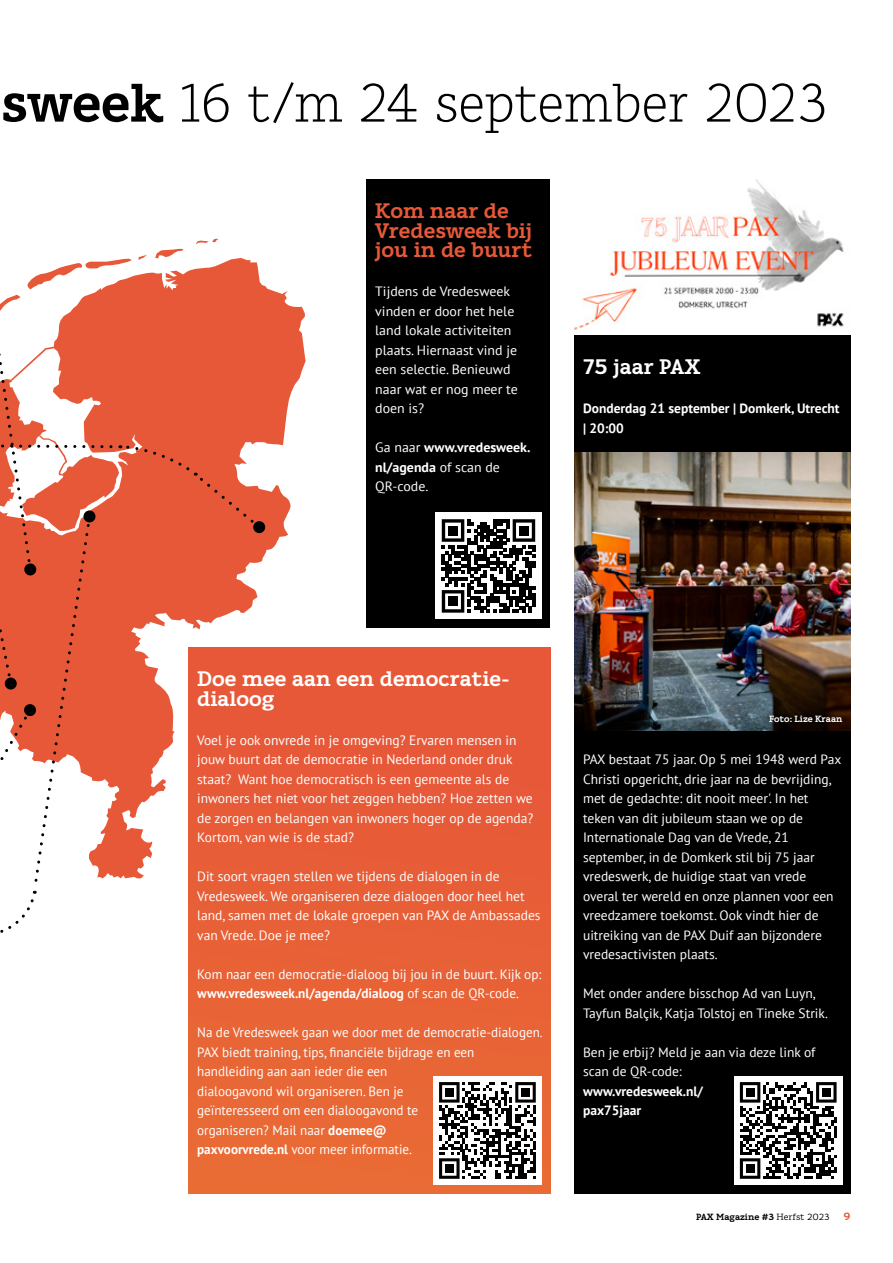
<style>
.page{position:relative;width:893px;height:1263px;background:#fff}
.page>*{position:absolute;margin:0;border:0;box-sizing:border-box;transform-origin:0 0}
.t1{font:300 54px "Karlo Serif";letter-spacing:-.025em;color:#000}
.t2{font:700 21px/19.5px "Karlo Serif";color:#fff}
.t3{font:700 21px/19.5px "Karlo Serif";color:#e75838}
.t4{font:13.5px/19.5px "PT Sans";color:#fff}
.t5{font:700 13.5px/19.5px "PT Sans";color:#fff}
.t6{font:700 10.5px "Karlo Serif";color:#e75838}
.t7{font:700 9px "Karlo Serif";color:#000}
.t8{font:700 9px "Karlo Serif";color:#fff}
.s1{font-weight:700}
.s2{font-weight:400}
</style>
<div class="page">
<svg style="left:260px;top:282px;width:46px;height:280px;fill:#e75838"></svg>
<div style="left:574px;top:335px;width:277px;height:858px;background:#000"></div>
<div style="left:189px;top:647px;width:361px;height:546px;background:#e75f37"></div>
<div style="left:367px;top:179px;width:183px;height:449px;background:#000"></div>
<svg style="left:0;top:238px;width:260px;height:699px"></svg>
<div style="left:253px;top:521px;width:12px;height:12px;background:#000;border-radius:50%"></div>
<img style="left:574px;top:452px;width:277px;height:278px">
<div style="left:734px;top:1076px;width:108px;height:109px;background:#fff"></div>
<svg style="left:740px;top:1082px;width:97px;height:97px"></svg>
<div style="left:746px;top:1088px;width:8px;height:9px;background:#000"></div>
<div style="left:822px;top:1088px;width:9px;height:9px;background:#000"></div>
<div style="left:746px;top:1164px;width:8px;height:9px;background:#000"></div>
<div style="left:433px;top:1076px;width:109px;height:109px;background:#fff"></div>
<svg style="left:439px;top:1082px;width:97px;height:97px"></svg>
<div style="left:445px;top:1088px;width:9px;height:9px;background:#000"></div>
<div style="left:521px;top:1088px;width:9px;height:9px;background:#000"></div>
<div style="left:445px;top:1164px;width:9px;height:9px;background:#000"></div>
<div style="left:435px;top:513px;width:107px;height:106px;background:#fff"></div>
<svg style="left:442px;top:519px;width:93px;height:94px"></svg>
<div style="left:448px;top:526px;width:10px;height:9px;background:#000"></div>
<div style="left:519px;top:526px;width:10px;height:9px;background:#000"></div>
<div style="left:448px;top:596px;width:10px;height:10px;background:#000"></div>
<img style="left:574px;top:179px;width:270px;height:151px">
<svg style="left:762px;top:707px;width:88px;height:23px"></svg>
<h1 class="t1" style="left:1px;top:70px;width:829px"><span class="s1">sweek</span> 16 t/m 24 september 2023</h1>
<h2 class="t3" style="left:375px;top:201px;width:158px">Kom naar de<br>Vredesweek bij jou in de buurt</h2>
<p class="t4" style="left:375px;top:281px;width:144px">Tijdens de Vredesweek vinden er door het hele land lokale activiteiten plaats. Hiernaast vind je een selectie. Benieuwd naar wat er nog meer te doen is?</p>
<p class="t5" style="left:375px;top:437px;width:157px"><span class="s2">Ga naar</span> www.vredesweek. nl/agenda <span class="s2">of scan de<br>QR-code.</span></p>
<h2 class="t2" style="left:583px;top:357px;width:119px">75 jaar PAX</h2>
<p class="t5" style="left:583px;top:398px;width:258px">Donderdag 21 september | Domkerk, Utrecht | 20:00</p>
<h2 class="t2" style="left:197px;top:669px;width:314px">Doe mee aan een democratie&shy;dialoog</h2>
<p class="t4" style="left:197px;top:730px;width:338px">Voel je ook onvrede in je omgeving? Ervaren mensen in jouw buurt dat de democratie in Nederland onder druk staat? Want hoe democratisch is een gemeente als de inwoners het niet voor het zeggen hebben? Hoe zetten we de zorgen en belangen van inwoners hoger op de agenda?<br>Kortom, van wie is de stad?</p>
<p class="t4" style="left:197px;top:866px;width:345px">Dit soort vragen stellen we tijdens de dialogen in de Vredesweek. We organiseren deze dialogen door heel het land, samen met de lokale groepen van PAX de Ambassades van Vrede. Doe je mee?</p>
<p class="t4" style="left:197px;top:964px;width:346px">Kom naar een democratie-dialoog bij jou in de buurt. Kijk op: <span class="s1">www.vredesweek.nl/agenda/dialoog</span> of scan de QR-code.</p>
<p class="t4" style="left:197px;top:1022px;width:347px">Na de Vredesweek gaan we door met de democratie-dialogen.<br>PAX biedt training, tips, financiële bijdrage en een handleiding aan aan ieder die een<br>dialoogavond wil organiseren. Ben je<br>geïnteresseerd om een dialoogavond te<br>organiseren? Mail naar <span class="s1">doemee@<br>paxvoorvrede.nl</span> voor meer informatie.</p>
<p class="t8" style="left:769px;top:713px;width:75px">Foto: Lize Kraan</p>
<p class="t4" style="left:583px;top:749px;width:260px">PAX bestaat 75 jaar. Op 5 mei 1948 werd Pax Christi opgericht, drie jaar na de bevrijding, met de gedachte: dit nooit meer'. In het teken van dit jubileum staan we op de Internationale Dag van de Vrede, 21 september, in de Domkerk stil bij 75 jaar vredeswerk, de huidige staat van vrede overal ter wereld en onze plannen voor een vreedzamere toekomst. Ook vindt hier de uitreiking van de PAX Duif aan bijzondere vredesactivisten plaats.</p>
<p class="t4" style="left:583px;top:983px;width:246px">Met onder andere bisschop Ad van Luyn,<br>Tayfun Balçik, Katja Tolstoj en Tineke Strik.</p>
<p class="t4" style="left:583px;top:1042px;width:234px">Ben je erbij? Meld je aan via deze link of scan de QR-code:</p>
<p class="t5" style="left:583px;top:1081px;width:121px">www.vredesweek.nl/ pax75jaar</p>
<p class="t7" style="left:696px;top:1212px;width:135px">PAX Magazine #3 <span class="s2">Herfst 2023</span></p>
<p class="t6" style="left:843px;top:1210px;width:9px">9</p>
</div>
